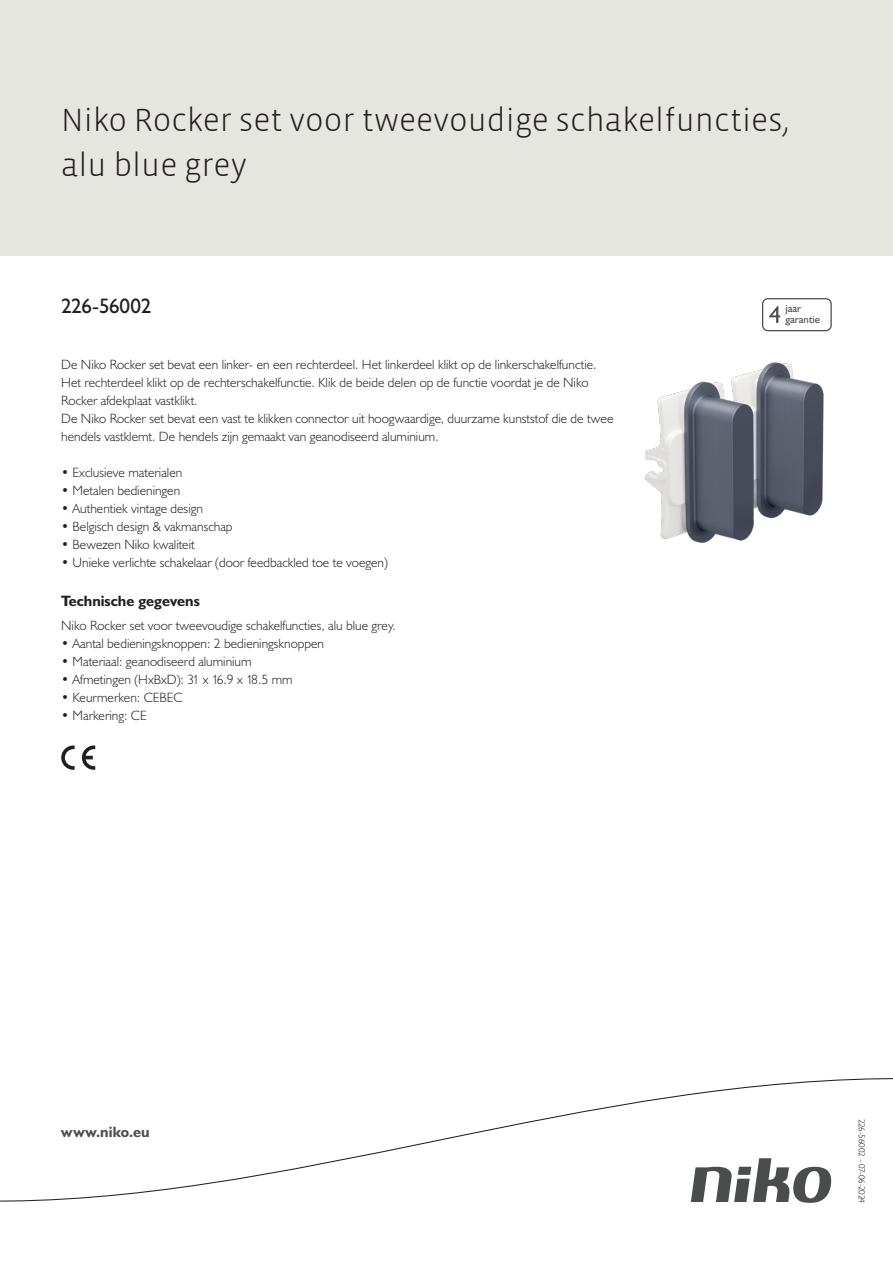
<style>
.page{position:relative;width:893px;height:1263px;background:#fff}
.page>*{position:absolute;margin:0;border:0;box-sizing:border-box;transform-origin:0 0}
.Title_datasheets{font:300 33px/45px "Vista Sans";color:#231f20}
.Article_number{font:21px "Humanist 521 BT";letter-spacing:-.02em;color:#231f20}
.Titles_parts{font:700 15px "Humanist 521 BT";color:#231f20}
.titel_afbeelding{font:700 15px "Humanist 521 BT";letter-spacing:.005em;color:#4b4c4d}
.Platte_tekst_CAB{font:300 13.5px/18px "Humanist 521 BT";color:#231f20}
.USP_Bullets{font:300 13.5px "Humanist 521 BT";color:#231f20}
.t1{font:10.8px/10.8px "Humanist 521 BT";color:#4b4c4d}
.Revision{font:300 9px "Humanist 521 BT";letter-spacing:-.04em;color:#231f20}
</style>
<div class="page">
<div style="left:0;top:0;width:893px;height:255px;background:#e6e6e0"></div>
<svg style="left:82px;top:745px;width:13px;height:25px"></svg>
<svg style="left:61px;top:745px;width:14px;height:25px"></svg>
<svg style="left:762px;top:298px;width:70px;height:33px"></svg>
<svg style="left:0;top:1078px;width:893px;height:125px"></svg>
<img style="left:645px;top:362px;width:179px;height:181px">
<p class="Title_datasheets" style="left:61px;top:98px;width:729px">Niko Rocker set voor tweevoudige schakelfuncties, alu blue grey</p>
<p class="Article_number" style="left:61px;top:293px;width:92px">226-56002</p>
<p class="t1" style="left:785px;top:303px;width:36px">jaar garantie</p>
<p class="Platte_tekst_CAB" style="left:61px;top:355px;width:554px">De Niko Rocker set bevat een linker- en een rechterdeel. Het linkerdeel klikt op de linkerschakelfunctie.<br>Het rechterdeel klikt op de rechterschakelfunctie. Klik de beide delen op de functie voordat je de Niko Rocker afdekplaat vastklikt.<br>De Niko Rocker set bevat een vast te klikken connector uit hoogwaardige, duurzame kunststof die de twee hendels vastklemt. De hendels zijn gemaakt van geanodiseerd aluminium.</p>
<p class="USP_Bullets" style="left:61px;top:464px;width:123px">• Exclusieve materialen</p>
<p class="USP_Bullets" style="left:61px;top:482px;width:121px">• Metalen bedieningen</p>
<p class="USP_Bullets" style="left:61px;top:500px;width:143px">• Authentiek vintage design</p>
<p class="USP_Bullets" style="left:61px;top:518px;width:173px">• Belgisch design &amp; vakmanschap</p>
<p class="USP_Bullets" style="left:61px;top:536px;width:135px">• Bewezen Niko kwaliteit</p>
<p class="USP_Bullets" style="left:61px;top:554px;width:328px">• Unieke verlichte schakelaar (door feedbackled toe te voegen)</p>
<p class="Titles_parts" style="left:61px;top:591px;width:140px">Technische gegevens</p>
<p class="Platte_tekst_CAB" style="left:61px;top:616px;width:336px">Niko Rocker set voor tweevoudige schakelfuncties, alu blue grey.</p>
<p class="USP_Bullets" style="left:61px;top:635px;width:264px">• Aantal bedieningsknoppen: 2 bedieningsknoppen</p>
<p class="USP_Bullets" style="left:61px;top:653px;width:192px">• Materiaal: geanodiseerd aluminium</p>
<p class="USP_Bullets" style="left:61px;top:671px;width:233px">• Afmetingen (HxBxD): 31 x 16.9 x 18.5 mm</p>
<p class="USP_Bullets" style="left:61px;top:689px;width:123px">• Keurmerken: CEBEC</p>
<p class="USP_Bullets" style="left:61px;top:707px;width:87px">• Markering: CE</p>
<p class="titel_afbeelding" style="left:61px;top:1122px;width:90px">www.niko.eu</p>
<p class="Revision" style="left:868px;top:1119px;width:85px;rotate:90deg">226-56002 - 07-06-2024</p>
</div>
